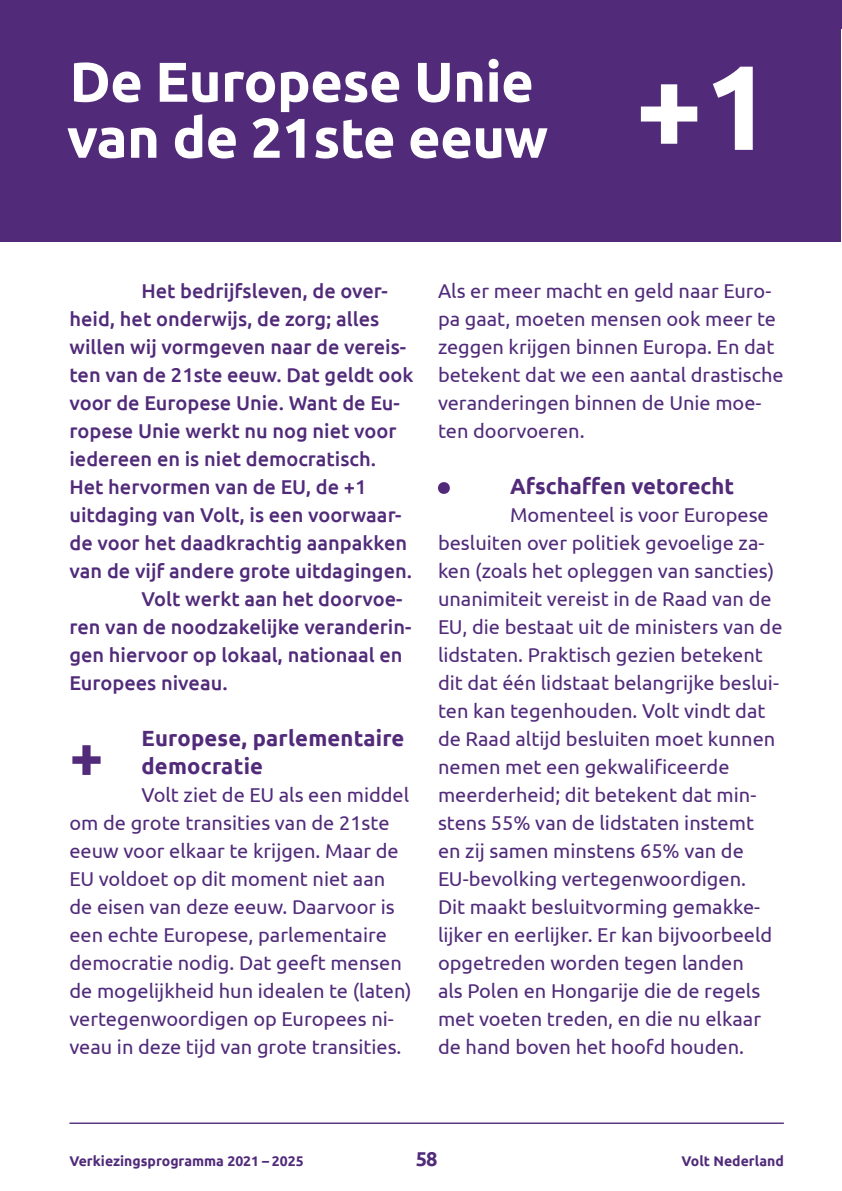
<style>
.page{position:relative;width:842px;height:1191px;background:#fff}
.page>*{position:absolute;margin:0;border:0;box-sizing:border-box;transform-origin:0 0}
.t1{font:700 60px "Ubuntu";color:#512b7a}
.t2{font:700 56px/56px "Ubuntu";letter-spacing:-.01em;color:#fff}
.t3{font:700 22px "Ubuntu";letter-spacing:.01em;color:#512b7a}
.t4{font:20px/28px "Ubuntu";color:#512b7a}
.t5{font:500 20px "Ubuntu";color:#512b7a}
.t6{font:700 20px "Ubuntu";color:#512b7a}
.t7{font:700 14px "Ubuntu";color:#512b7a}
.s1{font-size:120px}
</style>
<div class="page">
<hr style="left:69px;top:1122px;width:715px;height:2px;background:#512b7a">
<svg style="left:438px;top:482px;width:12px;height:12px"></svg>
<div style="left:0;top:0;width:840px;height:242px;background:#512b7a"></div>
<div style="left:836px;top:0;width:6px;height:28px;background:#512b7a"></div>
<h2 class="t2" style="left:67px;top:53px;width:707px">De Europese Unie<br>van de 21ste eeuw <span class="s1">+1</span></h2>
<p class="t5" style="left:141px;top:278px;width:248px">Het bedrijfsleven, de over-</p>
<p class="t5" style="left:69px;top:306px;width:311px">heid, het onderwijs, de zorg; alles</p>
<p class="t5" style="left:69px;top:334px;width:338px">willen wij vormgeven naar de vereis-</p>
<p class="t5" style="left:69px;top:362px;width:346px">ten van de 21ste eeuw. Dat geldt ook</p>
<p class="t5" style="left:69px;top:390px;width:332px">voor de Europese Unie. Want de Eu-</p>
<p class="t5" style="left:69px;top:418px;width:329px">ropese Unie werkt nu nog niet voor</p>
<p class="t5" style="left:69px;top:446px;width:308px">iedereen en is niet democratisch.</p>
<p class="t5" style="left:69px;top:474px;width:299px">Het hervormen van de EU, de +1</p>
<p class="t5" style="left:69px;top:502px;width:333px">uitdaging van Volt, is een voorwaar-</p>
<p class="t5" style="left:69px;top:530px;width:339px">de voor het daadkrachtig aanpakken</p>
<p class="t5" style="left:69px;top:558px;width:344px">van de vijf andere grote uitdagingen.</p>
<p class="t5" style="left:141px;top:586px;width:262px">Volt werkt aan het doorvoe-</p>
<p class="t5" style="left:69px;top:614px;width:343px">ren van de noodzakelijke veranderin-</p>
<p class="t5" style="left:69px;top:642px;width:335px">gen hiervoor op lokaal, nationaal en</p>
<p class="t5" style="left:69px;top:670px;width:160px">Europees niveau.</p>
<p class="t3" style="left:141px;top:725px;width:264px">Europese, parlementaire</p>
<h1 class="t1" style="left:69px;top:720px;width:36px">+</h1>
<p class="t3" style="left:141px;top:753px;width:123px">democratie</p>
<p class="t4" style="left:69px;top:780px;width:344px;text-indent:72px">Volt ziet de EU als een middel om de grote transities van de 21ste eeuw voor elkaar te krijgen. Maar de EU voldoet op dit moment niet aan de eisen van deze eeuw. Daarvoor is een echte Europese, parlementaire democratie nodig. Dat geeft mensen de mogelijkheid hun idealen te (laten) vertegenwoordigen op Europees ni&shy;veau in deze tijd van grote transities.</p>
<p class="t4" style="left:438px;top:276px;width:347px">Als er meer macht en geld naar Euro&shy;pa gaat, moeten mensen ook meer te zeggen krijgen binnen Europa. En dat betekent dat we een aantal drastische veranderingen binnen de Unie moe&shy;ten doorvoeren.</p>
<p class="t3" style="left:510px;top:473px;width:226px">Afschaffen vetorecht</p>
<p class="t4" style="left:438px;top:500px;width:346px;text-indent:72px">Momenteel is voor Europese besluiten over politiek gevoelige za&shy;ken (zoals het opleggen van sancties) unanimiteit vereist in de Raad van de EU, die bestaat uit de ministers van de lidstaten. Praktisch gezien betekent dit dat één lidstaat belangrijke beslui&shy;ten kan tegenhouden. Volt vindt dat de Raad altijd besluiten moet kunnen nemen met een gekwalificeerde meerderheid; dit betekent dat min&shy;stens 55% van de lidstaten instemt<br>en zij samen minstens 65% van de EU-bevolking vertegenwoordigen.<br>Dit maakt besluitvorming gemakke&shy;lijker en eerlijker. Er kan bijvoorbeeld opgetreden worden tegen landen<br>als Polen en Hongarije die de regels met voeten treden, en die nu elkaar de hand boven het hoofd houden.</p>
<p class="t7" style="left:69px;top:1152px;width:236px">Verkiezingsprogramma 2021 – 2025</p>
<p class="t6" style="left:416px;top:1146px;width:23px">58</p>
<p class="t7" style="left:682px;top:1152px;width:104px">Volt Nederland</p>
</div>
